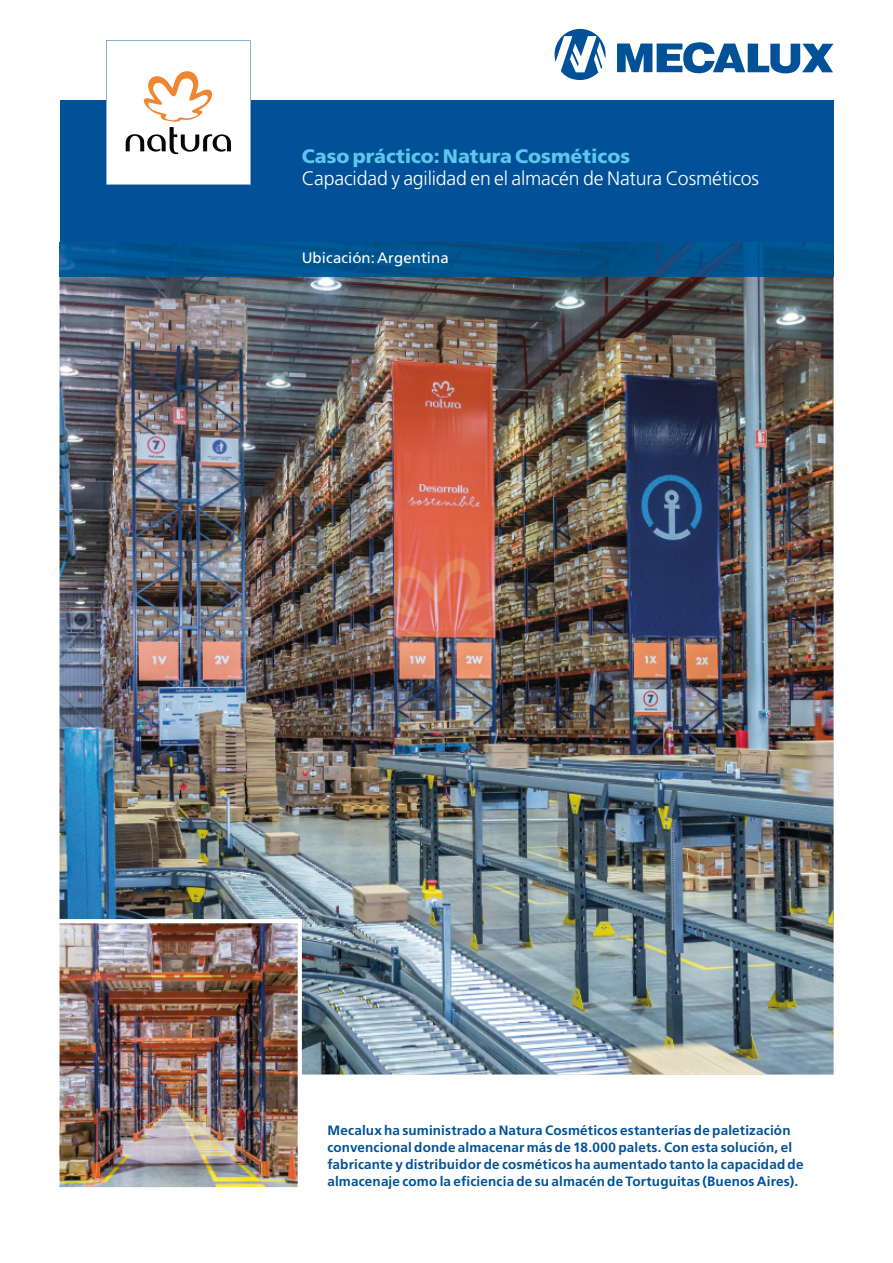
<style>
.page{position:relative;width:893px;height:1263px;background:#fff}
.page>*{position:absolute;margin:0;border:0;box-sizing:border-box;transform-origin:0 0}
.t1{font:300 19.5px "Frutiger LT Std";letter-spacing:-.01em;color:#fff}
.t2{font:900 19.5px "Frutiger LT Std";color:#5ec5ed}
.t3{font:15px "Frutiger LT Std";letter-spacing:.005em;color:#fff}
.t4{font:700 13.5px/17.2px "Frutiger LT Std";letter-spacing:.015em;color:#005198}
</style>
<div class="page">
<svg style="left:554px;top:29px;width:52px;height:51px"></svg>
<svg style="left:617px;top:42px;width:216px;height:32px"></svg>
<div style="left:60px;top:100px;width:773px;height:142px;background:#005198"></div>
<img style="left:60px;top:276px;width:773px;height:798px">
<img style="left:59px;top:919px;width:243px;height:269px">
<img style="left:60px;top:242px;width:773px;height:34px">
<svg style="left:106px;top:40px;width:145px;height:145px"></svg>
<h1 class="t2" style="left:302px;top:144px;width:330px">Caso práctico: Natura Cosméticos</h1>
<h1 class="t1" style="left:302px;top:168px;width:459px">Capacidad y agilidad en el almacén de Natura Cosméticos</h1>
<p class="t3" style="left:302px;top:248px;width:148px">Ubicación: Argentina</p>
<p class="t4" style="left:327px;top:1121px;width:478px">Mecalux ha suministrado a Natura Cosméticos estanterías de paletización convencional donde almacenar más de 18.000 palets. Con esta solución, el fabricante y distribuidor de cosméticos ha aumentado tanto la capacidad de almacenaje como la eficiencia de su almacén de Tortuguitas (Buenos Aires).</p>
</div>
